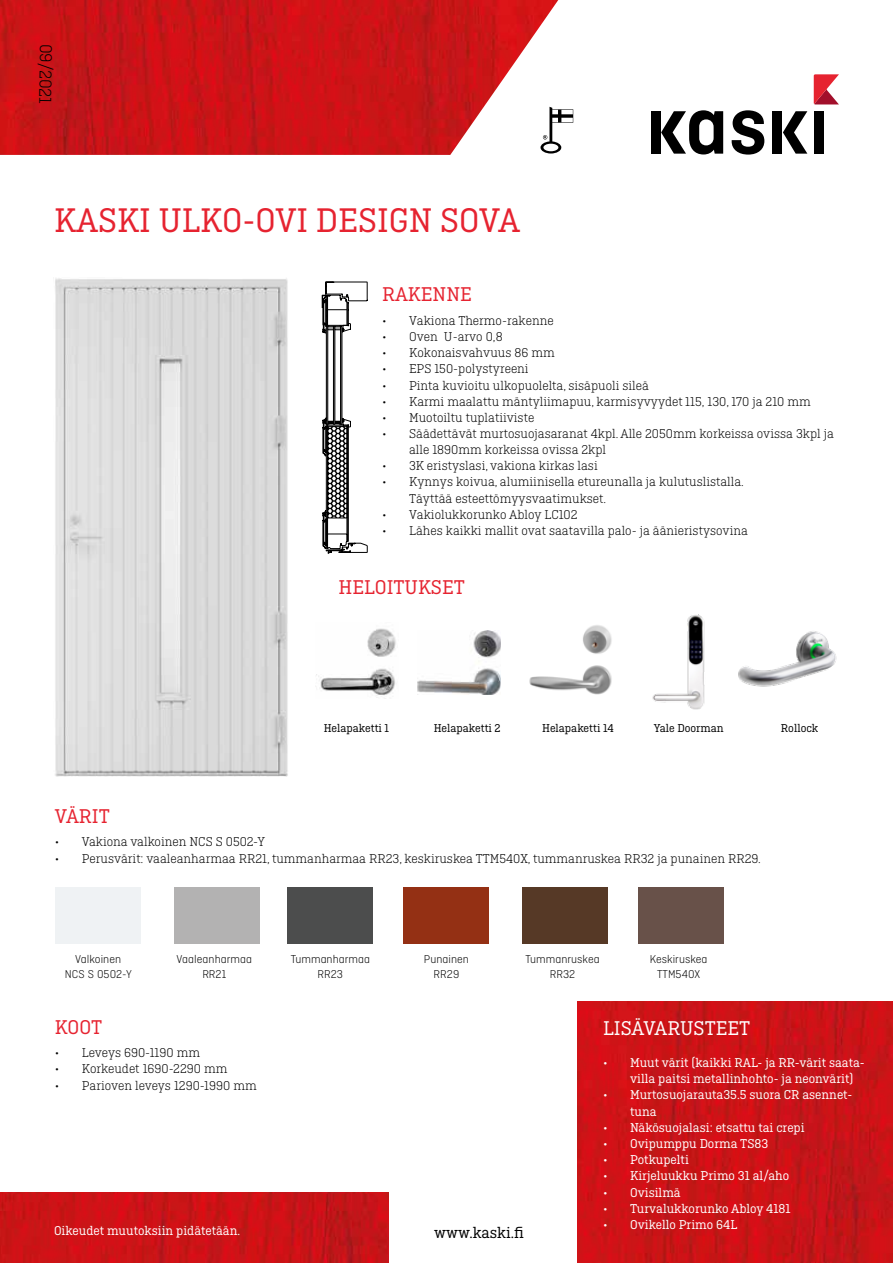
<style>
.page{position:relative;width:893px;height:1263px;background:#fff}
.page>*{position:absolute;margin:0;border:0;box-sizing:border-box;transform-origin:0 0}
.t1{font:36px "Ciutadella Slab";color:#e62330}
.t2{font:21px "Ciutadella Slab";color:#e62330}
.t3{font:21px "Ciutadella Slab";color:#fff}
.t4{font:300 18px "Ciutadella Slab";color:#000}
.t5{font:16.5px "Ciutadella Slab";color:#000}
.t6{font:300 13.5px/15.8px "Ciutadella Slab";color:#000}
.t7{font:13.5px/16.2px "Ciutadella Slab";color:#fff}
.t8{font:300 12px/15px "Ciutadella";letter-spacing:.005em;color:#000;text-align:center}
.t9{font:12px "Ciutadella Slab";color:#000}
</style>
<div class="page">
<img style="left:55px;top:278px;width:233px;height:498px">
<img style="left:0;top:0;width:558px;height:155px">
<svg style="left:814px;top:74px;width:25px;height:30px"></svg>
<svg style="left:732px;top:110px;width:32px;height:45px"></svg>
<svg style="left:661px;top:110px;width:62px;height:44px"></svg>
<div style="left:651px;top:111px;width:9px;height:43px;background:#000"></div>
<svg style="left:783px;top:111px;width:24px;height:43px"></svg>
<div style="left:772px;top:111px;width:10px;height:43px;background:#000"></div>
<div style="left:814px;top:111px;width:10px;height:43px;background:#000"></div>
<img style="left:577px;top:1002px;width:316px;height:261px">
<svg style="left:540px;top:107px;width:33px;height:47px"></svg>
<img style="left:0;top:1193px;width:388px;height:70px">
<img style="left:316px;top:628px;width:80px;height:70px">
<img style="left:418px;top:630px;width:82px;height:64px">
<img style="left:529px;top:625px;width:83px;height:70px">
<img style="left:652px;top:614px;width:53px;height:96px">
<img style="left:738px;top:631px;width:99px;height:56px">
<div style="left:56px;top:887px;width:85px;height:57px;background:#eff2f4"></div>
<div style="left:175px;top:887px;width:85px;height:57px;background:#b3b2b2"></div>
<div style="left:404px;top:887px;width:85px;height:57px;background:#943014"></div>
<div style="left:523px;top:887px;width:85px;height:57px;background:#563926"></div>
<div style="left:288px;top:887px;width:85px;height:57px;background:#4c4d4d"></div>
<div style="left:639px;top:887px;width:85px;height:57px;background:#685149"></div>
<svg style="left:322px;top:282px;width:45px;height:272px"></svg>
<h3 class="t4" style="left:56px;top:44px;width:61px;rotate:91deg">09/2021</h3>
<h1 class="t1" style="left:54px;top:200px;width:468px">KASKI ULKO-OVI DESIGN SOVA</h1>
<h2 class="t2" style="left:382px;top:283px;width:91px">RAKENNE</h2>
<p class="t6" style="left:382px;top:313px;width:173px">• Vakiona Thermo-rakenne</p>
<p class="t6" style="left:382px;top:329px;width:122px">• Oven U-arvo 0,8</p>
<p class="t6" style="left:382px;top:345px;width:174px">• Kokonaisvahvuus 86 mm</p>
<p class="t6" style="left:382px;top:361px;width:148px">• EPS 150-polystyreeni</p>
<p class="t6" style="left:382px;top:377px;width:268px">• Pinta kuvioitu ulkopuolelta, sisäpuoli sileä</p>
<p class="t6" style="left:382px;top:394px;width:430px">• Karmi maalattu mäntyliimapuu, karmisyvyydet 115, 130, 170 ja 210 mm</p>
<p class="t6" style="left:382px;top:410px;width:154px">• Muotoiltu tuplatiiviste</p>
<p class="t6" style="left:409px;top:426px;width:426px;text-indent:-27px">• Säädettävät murtosuojasaranat 4kpl. Alle 2050mm korkeissa ovissa 3kpl ja alle 1890mm korkeissa ovissa 2kpl</p>
<p class="t6" style="left:382px;top:458px;width:217px">• 3K eristyslasi, vakiona kirkas lasi</p>
<p class="t6" style="left:409px;top:474px;width:336px;line-height:16.2px;text-indent:-27px">• Kynnys koivua, alumiinisella etureunalla ja kulutuslistalla.<br>Täyttää esteettömyysvaatimukset.</p>
<p class="t6" style="left:382px;top:506px;width:197px">• Vakiolukkorunko Abloy LC102</p>
<p class="t6" style="left:382px;top:523px;width:367px">• Lähes kaikki mallit ovat saatavilla palo- ja äänieristysovina</p>
<h2 class="t2" style="left:338px;top:576px;width:128px">HELOITUKSET</h2>
<p class="t9" style="left:324px;top:721px;width:67px">Helapaketti 1</p>
<p class="t9" style="left:434px;top:721px;width:68px">Helapaketti 2</p>
<p class="t9" style="left:542px;top:721px;width:73px">Helapaketti 14</p>
<p class="t9" style="left:654px;top:721px;width:71px">Yale Doorman</p>
<p class="t9" style="left:781px;top:721px;width:39px">Rollock</p>
<h2 class="t2" style="left:55px;top:804px;width:56px">VÄRIT</h2>
<p class="t6" style="left:55px;top:834px;width:212px">• Vakiona valkoinen NCS S 0502-Y</p>
<p class="t6" style="left:55px;top:850px;width:708px">• Perusvärit: vaaleanharmaa RR21, tummanharmaa RR23, keskiruskea TTM540X, tummanruskea RR32 ja punainen RR29.</p>
<p class="t8" style="left:65px;top:951px;width:68px">Valkoinen<br>NCS S 0502-Y</p>
<p class="t8" style="left:177px;top:951px;width:77px">Vaaleanharmaa<br>RR21</p>
<p class="t8" style="left:291px;top:951px;width:81px">Tummanharmaa<br>RR23</p>
<p class="t8" style="left:424px;top:951px;width:47px">Punainen<br>RR29</p>
<p class="t8" style="left:525px;top:951px;width:76px">Tummanruskea<br>RR32</p>
<p class="t8" style="left:650px;top:951px;width:59px">Keskiruskea<br>TTM540X</p>
<h2 class="t2" style="left:55px;top:1015px;width:49px">KOOT</h2>
<p class="t6" style="left:55px;top:1045px;width:147px">• Leveys 690-1190 mm</p>
<p class="t6" style="left:55px;top:1061px;width:174px">• Korkeudet 1690-2290 mm</p>
<p class="t6" style="left:55px;top:1077px;width:203px">• Parioven leveys 1290-1990 mm</p>
<p class="t7" style="left:54px;top:1222px;width:188px">Oikeudet muutoksiin pidätetään.</p>
<p class="t5" style="left:434px;top:1223px;width:91px">www.kaski.fi</p>
<h2 class="t3" style="left:603px;top:1016px;width:149px">LISÄVARUSTEET</h2>
<p class="t7" style="left:630px;top:1054px;width:236px;text-indent:-27px">• Muut värit (kaikki RAL- ja RR-värit saata&shy;villa paitsi metallinhohto- ja neonvärit)</p>
<p class="t7" style="left:630px;top:1087px;width:224px;text-indent:-27px">• Murtosuojarauta35.5 suora CR asennet&shy;tuna</p>
<p class="t7" style="left:603px;top:1119px;width:203px">• Näkösuojalasi: etsattu tai crepi</p>
<p class="t7" style="left:603px;top:1135px;width:167px">• Ovipumppu Dorma TS83</p>
<p class="t7" style="left:603px;top:1152px;width:87px">• Potkupelti</p>
<p class="t7" style="left:603px;top:1168px;width:188px">• Kirjeluukku Primo 31 al/aho</p>
<p class="t7" style="left:603px;top:1184px;width:79px">• Ovisilmä</p>
<p class="t7" style="left:603px;top:1200px;width:189px">• Turvalukkorunko Abloy 4181</p>
<p class="t7" style="left:603px;top:1216px;width:136px">• Ovikello Primo 64L</p>
</div>
